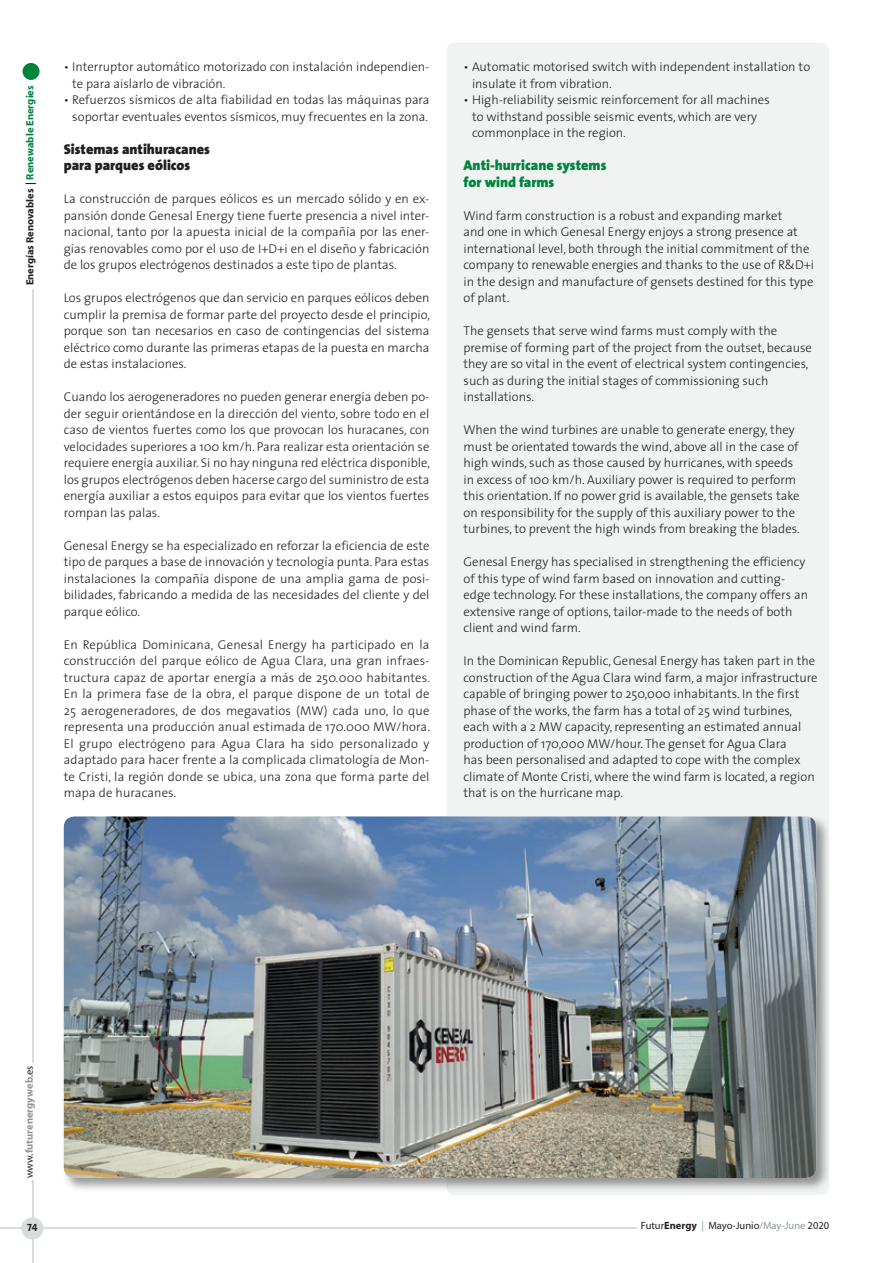
<style>
.page{position:relative;width:893px;height:1263px;background:#fff}
.page>*{position:absolute;margin:0;border:0;box-sizing:border-box;transform-origin:0 0}
.Ladilli_texto_españo{font:900 14.25px "The Sans";color:#231f20}
.Ladillo_Texto{font:900 14.25px "The Sans";color:#00843d}
.Texto{font:300 12.75px/16.5px "The Sans";color:#231f20;text-align:justify}
.Texto_ingles{font:300 12.75px/16.5px "The Sans";color:#231f20}
.t1{font:700 10.5px "Myriad";color:#231f20}
.t2{font:10.5px "Myriad";color:#231f20}
.t3{font:700 10.5px "Myriad";color:#939598}
.t4{font:10.5px "The Sans Bold Caps";color:#231f20}
.s1{color:#00843d}
.s2{font-weight:400;color:#231f20}
.s3{font-weight:700}
.s4{color:#8b9b92}
</style>
<div class="page">
<div style="left:23px;top:63px;width:17px;height:17px;background:#00843d;border-radius:50%"></div>
<hr style="left:32px;top:289px;width:1px;height:773px;background:#d7ddda">
<hr style="left:0;top:1228px;width:637px;height:1px;background:#d7ddda">
<hr style="left:32px;top:1180px;width:1px;height:83px;background:#d7ddda">
<div style="left:21px;top:1217px;width:22px;height:22px;background:#d7ddda;border-radius:50%"></div>
<div style="left:446px;top:43px;width:383px;height:1152px;background:#f0f3f2;border-radius:9px"></div>
<div style="left:61px;top:814px;width:770px;height:378px;background:#231f20;opacity:.46"></div>
<img style="left:64px;top:816px;width:752px;height:362px">
<p class="t1" style="left:24px;top:285px;width:201px;rotate:-90deg">Energías Renovables | <span class="s1">Renewable Energies</span></p>
<p class="Texto" style="left:72px;top:58px;width:359px;text-indent:-9px">• Interruptor automático motorizado con instalación independien&shy;te para aislarlo de vibración.</p>
<p class="Texto" style="left:64px;top:91px;width:367px;text-align:center">• Refuerzos sísmicos de alta fiabilidad en todas las máquinas para soportar eventuales eventos sísmicos, muy frecuentes en la zona.</p>
<p class="Ladilli_texto_españo" style="left:64px;top:137px;width:148px">Sistemas antihuracanes</p>
<p class="Ladilli_texto_españo" style="left:64px;top:153px;width:128px">para parques eólicos</p>
<p class="Texto" style="left:64px;top:190px;width:367px">La construcción de parques eólicos es un mercado sólido y en ex&shy;pansión donde Genesal Energy tiene fuerte presencia a nivel inter&shy;nacional, tanto por la apuesta inicial de la compañía por las ener&shy;gías renovables como por el uso de I+D+i en el diseño y fabricación de los grupos electrógenos destinados a este tipo de plantas.</p>
<p class="Texto" style="left:64px;top:289px;width:368px">Los grupos electrógenos que dan servicio en parques eólicos deben cumplir la premisa de formar parte del proyecto desde el principio, porque son tan necesarios en caso de contingencias del sistema eléctrico como durante las primeras etapas de la puesta en marcha de estas instalaciones.</p>
<p class="Texto" style="left:64px;top:388px;width:368px">Cuando los aerogeneradores no pueden generar energía deben po&shy;der seguir orientándose en la dirección del viento, sobre todo en el caso de vientos fuertes como los que provocan los huracanes, con velocidades superiores a 100 km/h. Para realizar esta orientación se requiere energía auxiliar. Si no hay ninguna red eléctrica disponible, los grupos electrógenos deben hacerse cargo del suministro de esta energía auxiliar a estos equipos para evitar que los vientos fuertes rompan las palas.</p>
<p class="Texto" style="left:64px;top:537px;width:367px">Genesal Energy se ha especializado en reforzar la eficiencia de este tipo de parques a base de innovación y tecnología punta. Para estas instalaciones la compañía dispone de una amplia gama de posi&shy;bilidades, fabricando a medida de las necesidades del cliente y del parque eólico.</p>
<p class="Texto" style="left:64px;top:636px;width:368px">En República Dominicana, Genesal Energy ha participado en la construcción del parque eólico de Agua Clara, una gran infraes&shy;tructura capaz de aportar energía a más de 250.000 habitantes.<br>En la primera fase de la obra, el parque dispone de un total de 25 aerogeneradores, de dos megavatios (MW) cada uno, lo que representa una producción anual estimada de 170.000 MW/hora.<br>El grupo electrógeno para Agua Clara ha sido personalizado y adaptado para hacer frente a la complicada climatología de Mon&shy;te Cristi, la región donde se ubica, una zona que forma parte del mapa de huracanes.</p>
<p class="Texto" style="left:472px;top:58px;width:340px;text-indent:-9px">• Automatic motorised switch with independent installation to insulate it from vibration.</p>
<p class="Texto" style="left:472px;top:91px;width:299px;text-align:left;text-indent:-9px">• High-reliability seismic reinforcement for all machines to withstand possible seismic events, which are very commonplace in the region.</p>
<p class="Ladillo_Texto" style="left:463px;top:153px;width:144px">Anti-hurricane systems</p>
<p class="Ladillo_Texto" style="left:463px;top:170px;width:92px">for wind farms</p>
<p class="Texto_ingles" style="left:463px;top:207px;width:352px">Wind farm construction is a robust and expanding market<br>and one in which Genesal Energy enjoys a strong presence at international level, both through the initial commitment of the company to renewable energies and thanks to the use of R&amp;D+i in the design and manufacture of gensets destined for this type of plant.</p>
<p class="Texto_ingles" style="left:463px;top:322px;width:350px">The gensets that serve wind farms must comply with the premise of forming part of the project from the outset, because they are so vital in the event of electrical system contingencies, such as during the initial stages of commissioning such installations.</p>
<p class="Texto_ingles" style="left:463px;top:421px;width:338px">When the wind turbines are unable to generate energy, they must be orientated towards the wind, above all in the case of high winds, such as those caused by hurricanes, with speeds in excess of 100 km/h. Auxiliary power is required to perform this orientation. If no power grid is available, the gensets take on responsibility for the supply of this auxiliary power to the turbines, to prevent the high winds from breaking the blades.</p>
<p class="Texto_ingles" style="left:463px;top:553px;width:346px">Genesal Energy has specialised in strengthening the efficiency of this type of wind farm based on innovation and cutting&shy;edge technology. For these installations, the company offers an extensive range of options, tailor-made to the needs of both client and wind farm.</p>
<p class="Texto_ingles" style="left:463px;top:652px;width:356px">In the Dominican Republic, Genesal Energy has taken part in the construction of the Agua Clara wind farm, a major infrastructure capable of bringing power to 250,000 inhabitants. In the first phase of the works, the farm has a total of 25 wind turbines, each with a 2 MW capacity, representing an estimated annual production of 170,000 MW/hour. The genset for Agua Clara<br>has been personalised and adapted to cope with the complex climate of Monte Cristi, where the wind farm is located, a region that is on the hurricane map.</p>
<p class="t3" style="left:24px;top:1178px;width:114px;rotate:-90deg"><span class="s2">www.</span>futurenergyweb<span class="s2">.es</span></p>
<p class="t4" style="left:27px;top:1219px;width:12px">74</p>
<p class="t2" style="left:641px;top:1220px;width:190px">Futur<span class="s3">Energy</span> <span class="s4">|</span> Mayo-Junio<span class="s4">/May-June</span> 2020</p>
</div>
